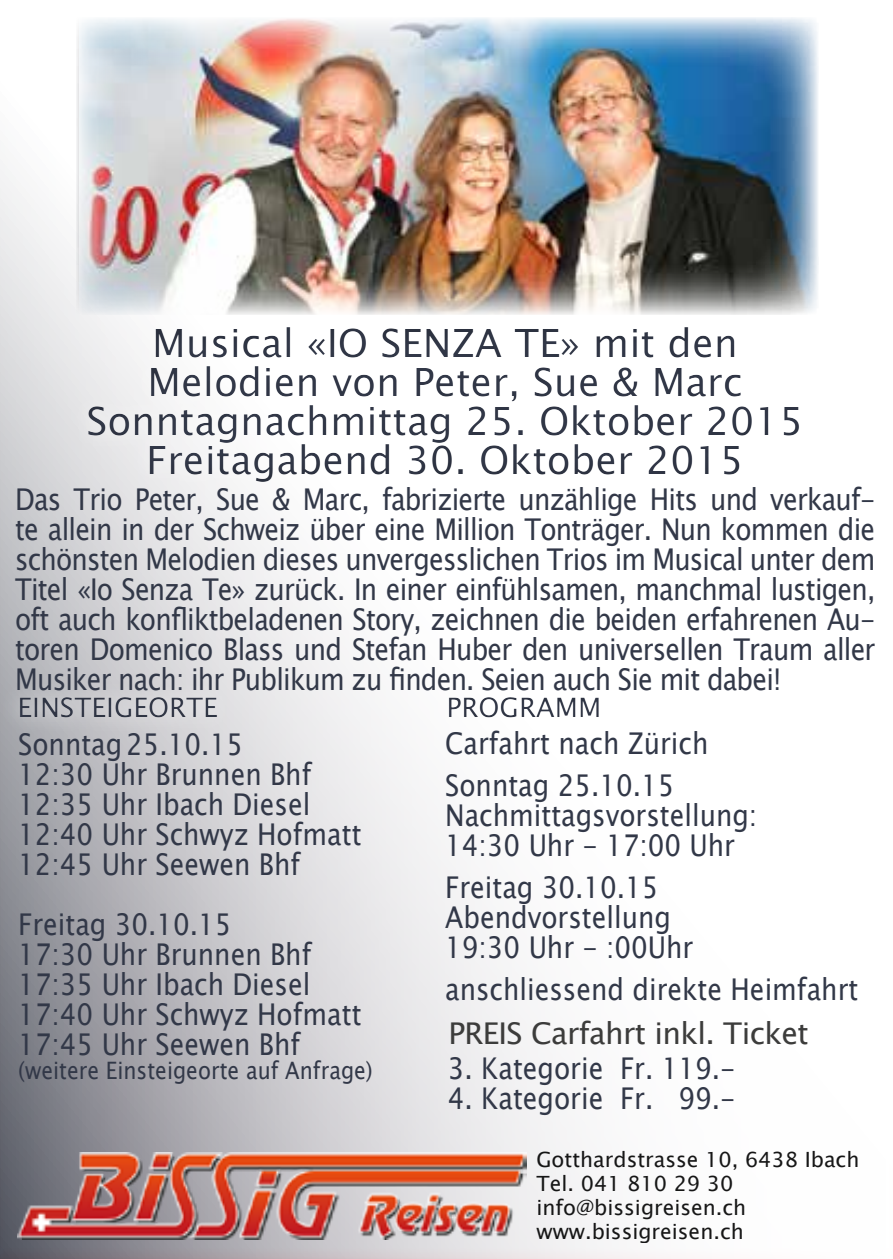
<style>
.page{position:relative;width:893px;height:1259px;background:#fff}
.page>*{position:absolute;margin:0;border:0;box-sizing:border-box;transform-origin:0 0}
.t1{font:39px/39px "Lucida Sans Unicode";color:#323848;text-align:center}
.t2{font:30px/30px "Lucida Sans Unicode";color:#323848;scale:.88 1}
.t3{font:30px "Lucida Sans Unicode";letter-spacing:-.02em;color:#3c3c3b}
.t4{font:27px "Lucida Sans Unicode";color:#323848}
.t5{font:24px "Lucida Sans Unicode";color:#323848;scale:.88 1}
.t6{font:21px/24px "Lucida Sans Unicode";color:#000}
</style>
<div class="page">
<div style="left:0;top:0;width:893px;height:1259px;background:#f00;opacity:.5"></div>
<img style="left:18px;top:1152px;width:509px;height:87px">
<div style="left:430px;top:679px;width:188px;height:57px;background:#fff"></div>
<div style="left:428px;top:684px;width:201px;height:51px;background:#fefefe"></div>
<div style="left:1px;top:678px;width:233px;height:58px;background:#fff;opacity:.75"></div>
<div style="left:0;top:685px;width:245px;height:51px;background:#000;opacity:.5"></div>
<div style="left:70px;top:310px;width:747px;height:190px;background:#fff;opacity:.75"></div>
<div style="left:58px;top:312px;width:771px;height:183px;background:#000;opacity:.5"></div>
<img style="left:79px;top:17px;width:740px;height:298px">
<h1 class="t1" style="left:86px;top:324px;width:719px">Musical «IO SENZA TE» mit den<br>Melodien von Peter, Sue &amp; Marc<br>Sonntagnachmittag 25. Oktober 2015<br>Freitagabend 30. Oktober 2015</h1>
<p class="t2" style="left:15px;top:484px;width:979px;text-align:justify">Das Trio Peter, Sue &amp; Marc, fabrizierte unzählige Hits und verkauf&shy;te allein in der Schweiz über eine Million Tonträger. Nun kommen die schönsten Melodien dieses unvergesslichen Trios im Musical unter dem Titel «Io Senza Te» zurück. In einer einfühlsamen, manchmal lustigen, oft auch konfliktbeladenen Story, zeichnen die beiden erfahrenen Au&shy;toren Domenico Blass und Stefan Huber den universellen Traum aller Musiker nach: ihr Publikum zu finden. Seien auch Sie mit dabei!</p>
<p class="t4" style="left:18px;top:686px;width:202px">EINSTEIGEORTE</p>
<p class="t4" style="left:447px;top:686px;width:156px">PROGRAMM</p>
<p class="t2" style="left:18px;top:729px;width:392px">Sonntag25.10.15<br>12:30 Uhr Brunnen Bhf<br>12:35 Uhr Ibach Diesel<br>12:40 Uhr Schwyz Hofmatt<br>12:45 Uhr Seewen Bhf</p>
<p class="t2" style="left:18px;top:909px;width:392px">Freitag 30.10.15<br>17:30 Uhr Brunnen Bhf<br>17:35 Uhr Ibach Diesel<br>17:40 Uhr Schwyz Hofmatt<br>17:45 Uhr Seewen Bhf</p>
<p class="t5" style="left:18px;top:1051px;width:404px">(weitere Einsteigeorte auf Anfrage)</p>
<p class="t2" style="left:445px;top:722px;width:301px;line-height:42px">Carfahrt nach Zürich<br>Sonntag 25.10.15</p>
<p class="t2" style="left:445px;top:800px;width:356px">Nachmittagsvorstellung:<br>14:30 Uhr - 17:00 Uhr</p>
<p class="t2" style="left:445px;top:872px;width:283px">Freitag 30.10.15<br>Abendvorstellung<br>19:30 Uhr - :00Uhr</p>
<p class="t2" style="left:445px;top:974px;width:471px">anschliessend direkte Heimfahrt</p>
<p class="t3" style="left:449px;top:1009px;width:362px">PREIS Carfahrt inkl. Ticket</p>
<p class="t2" style="left:448px;top:1053px;width:328px">3. Kategorie Fr. 119.-</p>
<p class="t2" style="left:448px;top:1083px;width:328px">4. Kategorie Fr. 99.-</p>
<p class="t6" style="left:536px;top:1147px;width:324px">Gotthardstrasse 10, 6438 Ibach<br>Tel. 041 810 29 30 info@bissigreisen.ch www.bissigreisen.ch</p>
</div>
